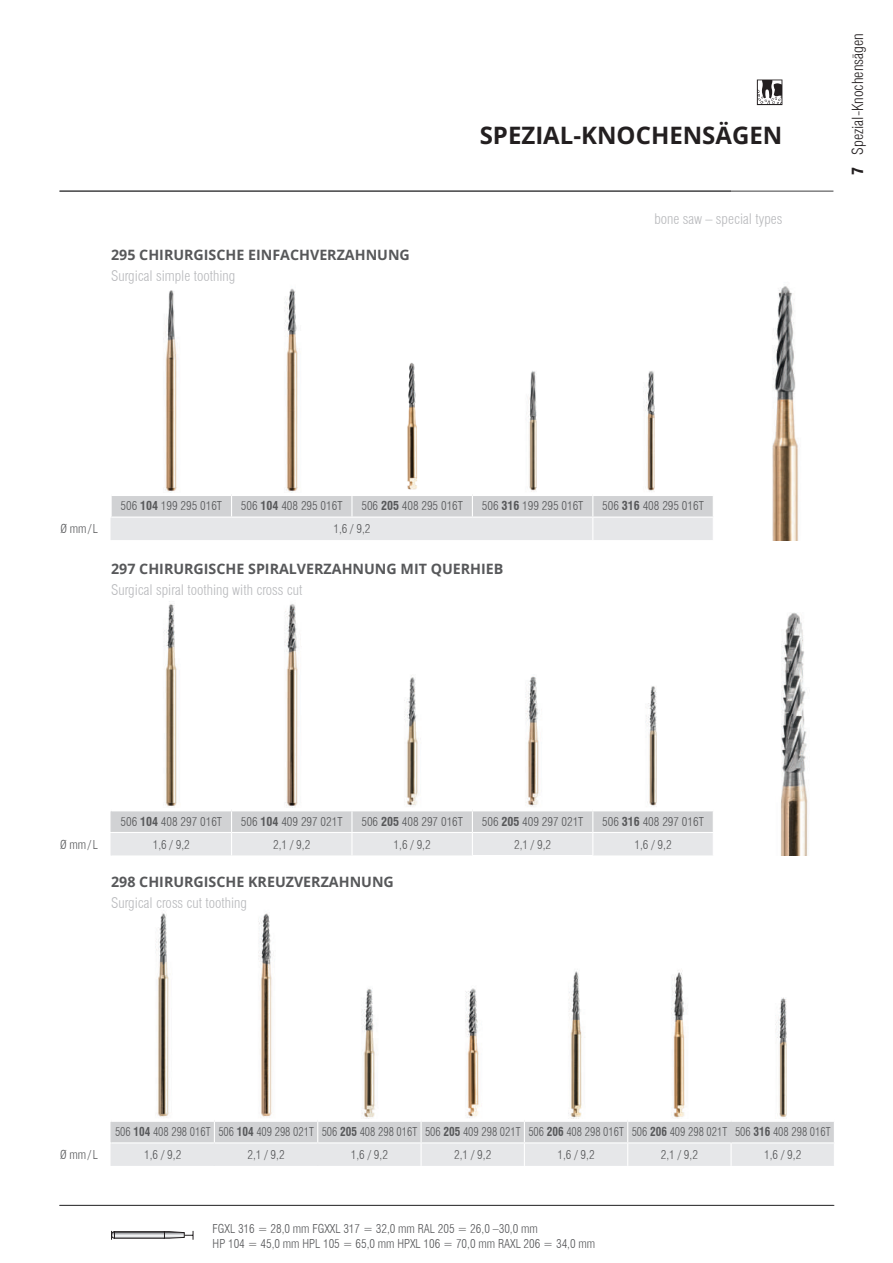
<style>
.page{position:relative;width:893px;height:1263px;background:#fff}
.page>*{position:absolute;margin:0;border:0;box-sizing:border-box;transform-origin:0 0}
.t1{font:700 24px "Open Sans";color:#231f20}
.t2{font:300 condensed 15px "Swiss 721 BT";color:#231f20}
.t3{font:900 condensed 15px "Swiss 721 BT";color:#231f20}
.t4{font:700 14.25px "Open Sans";color:#57585a}
.t5{font:300 condensed 14.25px "Swiss 721 BT";color:#b8b9bc}
.t6{font:300 condensed 12px/15px "Swiss 721 BT";color:#57585a}
.t7{font:300 condensed 12px "Swiss 721 BT";color:#57585a;scale:.94 1}
.s1{font-weight:700}
</style>
<div class="page">
<img style="left:732px;top:190px;width:101px;height:350px">
<hr style="left:60px;top:191px;width:773px;height:1px;background:#3e3e3f">
<hr style="left:60px;top:1205px;width:774px;height:1px;background:#3e3e3f">
<svg style="left:757px;top:80px;width:25px;height:25px"></svg>
<svg style="left:111px;top:494px;width:602px;height:46px;background:#dedfe1"></svg>
<hr style="left:351px;top:496px;width:2px;height:20px;background:#fff">
<img style="left:165px;top:290px;width:12px;height:202px">
<img style="left:284px;top:288px;width:16px;height:204px">
<img style="left:407px;top:362px;width:10px;height:128px">
<img style="left:526px;top:371px;width:11px;height:121px">
<img style="left:643px;top:371px;width:12px;height:121px">
<svg style="left:111px;top:1120px;width:723px;height:46px;background:#dedfe1"></svg>
<img style="left:155px;top:913px;width:14px;height:205px">
<img style="left:258px;top:913px;width:14px;height:204px">
<img style="left:362px;top:988px;width:13px;height:130px">
<img style="left:465px;top:988px;width:14px;height:130px">
<img style="left:568px;top:971px;width:17px;height:147px">
<img style="left:671px;top:972px;width:14px;height:146px">
<img style="left:775px;top:997px;width:12px;height:120px">
<img style="left:780px;top:612px;width:28px;height:243px">
<svg style="left:111px;top:810px;width:602px;height:45px;background:#dedee0"></svg>
<img style="left:163px;top:601px;width:14px;height:206px">
<img style="left:284px;top:604px;width:14px;height:204px">
<img style="left:404px;top:675px;width:15px;height:132px">
<img style="left:525px;top:676px;width:14px;height:131px">
<img style="left:645px;top:686px;width:12px;height:120px">
<svg style="left:164px;top:1231px;width:30px;height:9px"></svg>
<svg style="left:116px;top:1233px;width:47px;height:3px"></svg>
<div style="left:114px;top:1231px;width:51px;height:7px;border:1px solid #231f20"></div>
<svg style="left:111px;top:1231px;width:4px;height:9px"></svg>
<p class="t4" style="left:111px;top:245px;width:300px">295 CHIRURGISCHE EINFACHVERZAHNUNG</p>
<p class="t5" style="left:111px;top:267px;width:126px">Surgical simple toothing</p>
<h1 class="t1" style="left:480px;top:119px;width:304px">SPEZIAL-KNOCHENSÄGEN</h1>
<p class="t5" style="left:654px;top:210px;width:129px">bone saw – special types</p>
<p class="t2" style="left:849px;top:155px;width:123px;rotate:-90deg">Spezial-Knochensägen</p>
<p class="t3" style="left:849px;top:175px;width:10px;rotate:-90deg">7</p>
<p class="t6" style="left:121px;top:498px;width:103px">506 <span class="s1">104</span> 199 295 016T</p>
<p class="t6" style="left:241px;top:498px;width:103px">506 <span class="s1">104</span> 408 295 016T</p>
<p class="t6" style="left:361px;top:498px;width:103px">506 <span class="s1">205</span> 408 295 016T</p>
<p class="t6" style="left:482px;top:498px;width:103px">506 <span class="s1">316</span> 199 295 016T</p>
<p class="t6" style="left:602px;top:498px;width:103px">506 <span class="s1">316</span> 408 295 016T</p>
<p class="t6" style="left:60px;top:521px;width:39px">Ø mm/L</p>
<p class="t6" style="left:333px;top:521px;width:39px">1,6 / 9,2</p>
<p class="t4" style="left:111px;top:559px;width:394px">297 CHIRURGISCHE SPIRALVERZAHNUNG MIT QUERHIEB</p>
<p class="t5" style="left:111px;top:582px;width:193px">Surgical spiral toothing with cross cut</p>
<p class="t6" style="left:121px;top:814px;width:103px">506 <span class="s1">104</span> 408 297 016T</p>
<p class="t6" style="left:241px;top:814px;width:103px">506 <span class="s1">104</span> 409 297 021T</p>
<p class="t6" style="left:361px;top:814px;width:103px">506 <span class="s1">205</span> 408 297 016T</p>
<p class="t6" style="left:482px;top:814px;width:103px">506 <span class="s1">205</span> 409 297 021T</p>
<p class="t6" style="left:602px;top:814px;width:103px">506 <span class="s1">316</span> 408 297 016T</p>
<p class="t6" style="left:60px;top:837px;width:39px">Ø mm/L</p>
<p class="t6" style="left:153px;top:837px;width:39px">1,6 / 9,2</p>
<p class="t6" style="left:273px;top:837px;width:39px">2,1 / 9,2</p>
<p class="t6" style="left:394px;top:837px;width:39px">1,6 / 9,2</p>
<p class="t6" style="left:514px;top:837px;width:39px">2,1 / 9,2</p>
<p class="t6" style="left:634px;top:837px;width:39px">1,6 / 9,2</p>
<p class="t4" style="left:111px;top:872px;width:284px">298 CHIRURGISCHE KREUZVERZAHNUNG</p>
<p class="t5" style="left:111px;top:894px;width:137px">Surgical cross cut toothing</p>
<p class="t7" style="left:115px;top:1124px;width:763px">506 <span class="s1">104</span> 408 298 016T 506 <span class="s1">104</span> 409 298 021T 506 <span class="s1">205</span> 408 298 016T 506 <span class="s1">205</span> 409 298 021T 506 <span class="s1">206</span> 408 298 016T 506 <span class="s1">206</span> 409 298 021T 506 <span class="s1">316</span> 408 298 016T</p>
<p class="t6" style="left:60px;top:1147px;width:39px">Ø mm/L</p>
<p class="t6" style="left:144px;top:1147px;width:39px">1,6 / 9,2</p>
<p class="t6" style="left:248px;top:1147px;width:39px">2,1 / 9,2</p>
<p class="t6" style="left:351px;top:1147px;width:39px">1,6 / 9,2</p>
<p class="t6" style="left:454px;top:1147px;width:39px">2,1 / 9,2</p>
<p class="t6" style="left:557px;top:1147px;width:39px">1,6 / 9,2</p>
<p class="t6" style="left:661px;top:1147px;width:39px">2,1 / 9,2</p>
<p class="t6" style="left:764px;top:1147px;width:39px">1,6 / 9,2</p>
<p class="t6" style="left:213px;top:1221px;width:384px">FGXL 316 = 28,0 mm FGXXL 317 = 32,0 mm RAL 205 = 26,0 –30,0 mm<br>HP 104 = 45,0 mm HPL 105 = 65,0 mm HPXL 106 = 70,0 mm RAXL 206 = 34,0 mm</p>
</div>
